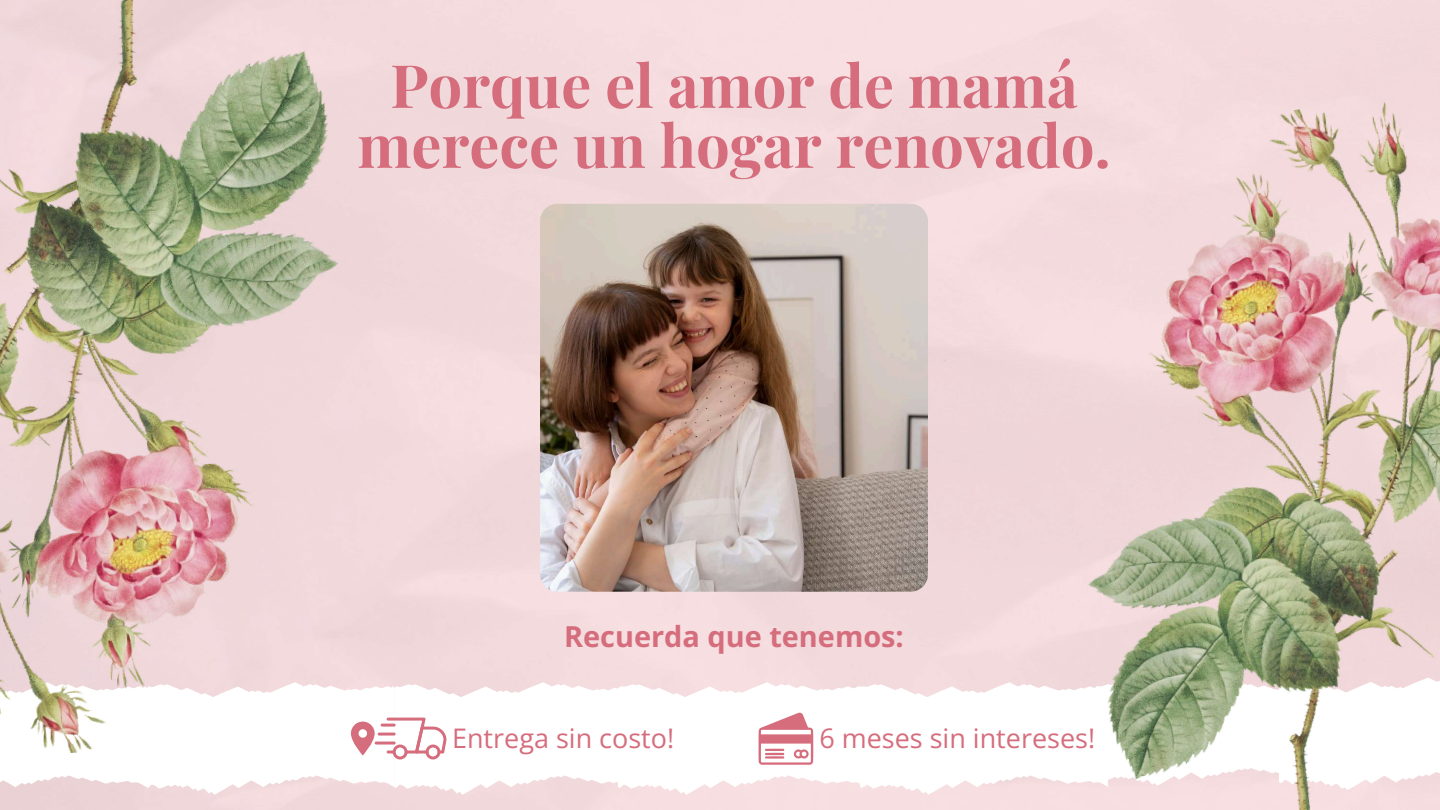
<style>
.page{position:relative;width:1440px;height:810px;background:#fff}
.page>*{position:absolute;margin:0;border:0;box-sizing:border-box;transform-origin:0 0}
.t1{font:700 59.7px/60px "Playfair Display";color:#d56d7d;text-align:center}
.t2{font:700 28.9px "Open Sans";color:#d56d7d}
.t3{font:27px "Open Sans";color:#d56d7d}
</style>
<div class="page">
<img style="left:1029px;top:81px;width:411px;height:729px">
<img style="left:540px;top:204px;width:388px;height:388px">
<svg style="left:0;top:678px;width:1440px;height:117px"></svg>
<img style="left:0;top:0;width:363px;height:765px">
<p class="t1" style="left:357px;top:53px;width:755px">Porque el amor de mamá merece un hogar renovado.</p>
<p class="t2" style="left:564px;top:617px;width:341px">Recuerda que tenemos:</p>
<p class="t3" style="left:452px;top:719px;width:224px">Entrega sin costo!</p>
<p class="t3" style="left:819px;top:719px;width:277px">6 meses sin intereses!</p>
</div>
